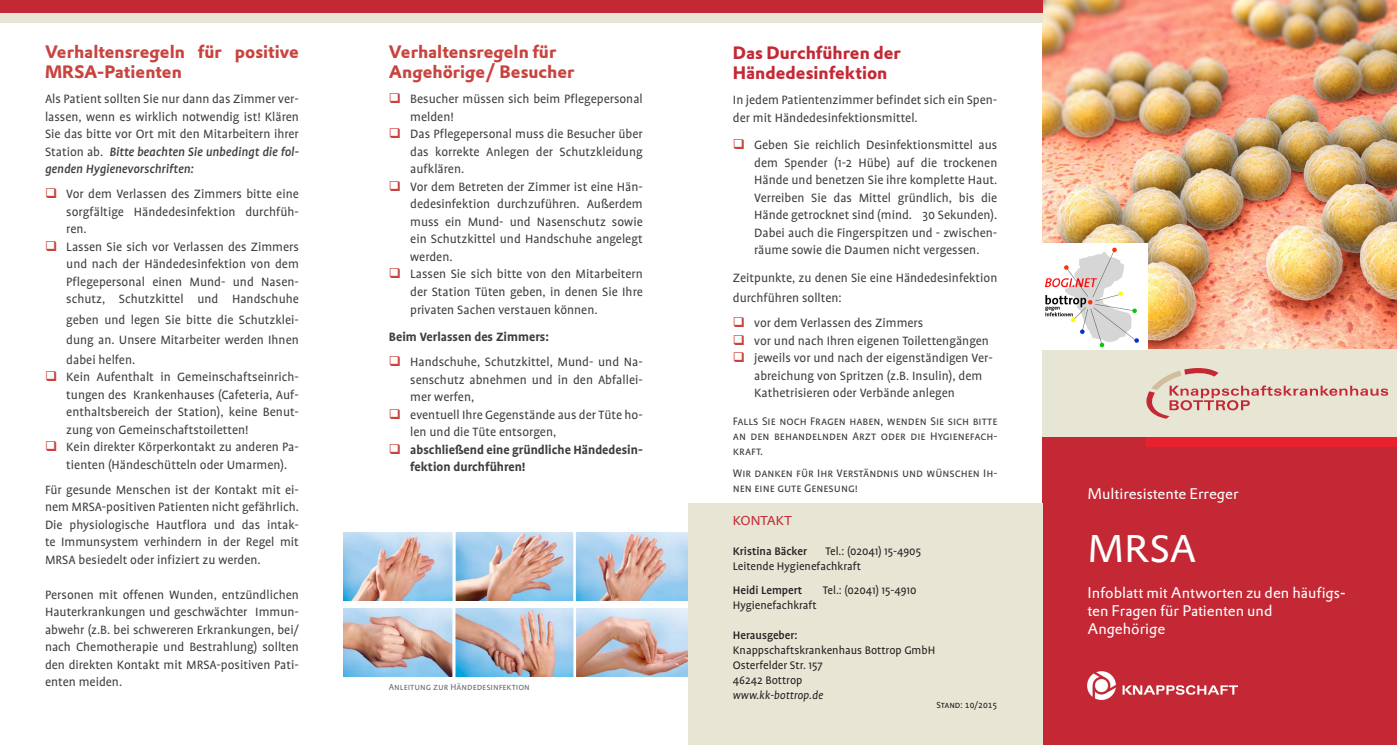
<style>
.page{position:relative;width:1397px;height:745px;background:#fff}
.page>*{position:absolute;margin:0;border:0;box-sizing:border-box;transform-origin:0 0}
.t1{font:37.5px "DTL Prokyon T";color:#fff}
.Fließtext{font:17.5px/20px "DTL Prokyon T Bold";color:#c8433e}
.t2{font:17.5px "DTL Prokyon T Bold";color:#c32834}
.t3{font:15px/18px "DTL Prokyon T";color:#fff}
.Fließtext-2{font:13.75px/17.5px "Profile";color:#3e3e3f;text-align:justify}
.Fließtext-3{font:700 13.75px/17.5px "Profile";color:#3e3e3f}
.Fließtext-4{font:12.5px/15px "Profile SC";color:#3e3e3f;text-align:justify}
.t4{font:12.5px "Profile";color:#231f20}
.t5{font:500 12.5px "Profile";color:#231f20}
.t6{font:italic 12.5px "Profile";color:#231f20}
.t7{font:12.5px "DTL Prokyon T";letter-spacing:-.01em;color:#c32834}
.Bildunterschrift{font:10px "Profile SC";color:#6c6d70}
.Bildunterschrift-2{font:10px "Profile SC";color:#231f20}
.s1{font-weight:500;font-style:italic}
</style>
<div class="page">
<img style="left:1042px;top:0;width:354px;height:349px">
<div style="left:0;top:0;width:1042px;height:13px;background:#c32834"></div>
<div style="left:0;top:13px;width:1042px;height:10px;background:#e7e5d4"></div>
<div style="left:1042px;top:437px;width:354px;height:307px;background:#c32834"></div>
<div style="left:1042px;top:349px;width:354px;height:88px;background:#e7e5d4"></div>
<div style="left:1146px;top:437px;width:250px;height:9px;background:#e8212f"></div>
<div style="left:687px;top:503px;width:355px;height:241px;background:#e7e5d4"></div>
<img style="left:1087px;top:671px;width:150px;height:28px">
<svg style="left:1146px;top:368px;width:241px;height:50px"></svg>
<img style="left:1042px;top:243px;width:105px;height:106px">
<img style="left:344px;top:532px;width:343px;height:68px">
<img style="left:344px;top:608px;width:343px;height:68px">
<p class="Fließtext" style="left:45px;top:42px;width:255px">Verhaltensregeln für positive<br>MRSA-Patienten</p>
<p class="Fließtext-2" style="left:45px;top:90px;width:255px">Als Patient sollten Sie nur dann das Zimmer ver&shy;lassen, wenn es wirklich notwendig ist! Klären Sie das bitte vor Ort mit den Mitarbeitern ihrer Station ab. <span class="s1">Bitte beachten Sie unbedingt die fol&shy;genden Hygienevorschriften:</span></p>
<p class="Fließtext-2" style="left:66px;top:185px;width:234px">Vor dem Verlassen des Zimmers bitte eine sorgfältige Händedesinfektion durchfüh&shy;ren.</p>
<p class="Fließtext-2" style="left:66px;top:238px;width:234px">Lassen Sie sich vor Verlassen des Zimmers und nach der Händedesinfektion von dem Pflegepersonal einen Mund- und Nasen&shy;schutz, Schutzkittel und Handschuhe</p>
<p class="Fließtext-2" style="left:66px;top:309px;width:234px;line-height:20px">geben und legen Sie bitte die Schutzklei&shy;dung an. Unsere Mitarbeiter werden Ihnen dabei helfen.</p>
<p class="Fließtext-2" style="left:66px;top:368px;width:234px">Kein Aufenthalt in Gemeinschaftseinrich&shy;tungen des Krankenhauses (Cafeteria, Auf&shy;enthaltsbereich der Station), keine Benut&shy;zung von Gemeinschaftstoiletten!</p>
<p class="Fließtext-2" style="left:66px;top:438px;width:234px">Kein direkter Körperkontakt zu anderen Pa&shy;tienten (Händeschütteln oder Umarmen).</p>
<p class="Fließtext-2" style="left:45px;top:480px;width:255px">Für gesunde Menschen ist der Kontakt mit ei&shy;nem MRSA-positiven Patienten nicht gefährlich.<br>Die physiologische Hautflora und das intak&shy;te Immunsystem verhindern in der Regel mit MRSA besiedelt oder infiziert zu werden.</p>
<p class="Fließtext-2" style="left:45px;top:585px;width:255px">Personen mit offenen Wunden, entzündlichen Hauterkrankungen und geschwächter Immun&shy;abwehr (z.B. bei schwereren Erkrankungen, bei/ nach Chemotherapie und Bestrahlung) sollten den direkten Kontakt mit MRSA-positiven Pati&shy;enten meiden.</p>
<p class="Fließtext" style="left:389px;top:42px;width:169px">Verhaltensregeln für</p>
<p class="Fließtext" style="left:389px;top:62px;width:187px">Angehörige/ Besucher</p>
<p class="Fließtext-2" style="left:410px;top:90px;width:234px">Besucher müssen sich beim Pflegepersonal melden!</p>
<p class="Fließtext-2" style="left:410px;top:125px;width:234px">Das Pflegepersonal muss die Besucher über das korrekte Anlegen der Schutzkleidung aufklären.</p>
<p class="Fließtext-2" style="left:410px;top:178px;width:234px">Vor dem Betreten der Zimmer ist eine Hän&shy;dedesinfektion durchzuführen. Außerdem muss ein Mund- und Nasenschutz sowie ein Schutzkittel und Handschuhe angelegt werden.</p>
<p class="Fließtext-2" style="left:410px;top:265px;width:234px">Lassen Sie sich bitte von den Mitarbeitern der Station Tüten geben, in denen Sie Ihre privaten Sachen verstauen können.</p>
<p class="Fließtext-3" style="left:389px;top:328px;width:161px">Beim Verlassen des Zimmers:</p>
<p class="Fließtext-2" style="left:410px;top:353px;width:234px">Handschuhe, Schutzkittel, Mund- und Na&shy;senschutz abnehmen und in den Abfallei&shy;mer werfen,</p>
<p class="Fließtext-2" style="left:410px;top:405px;width:234px">eventuell Ihre Gegenstände aus der Tüte ho&shy;len und die Tüte entsorgen,</p>
<p class="Fließtext-3" style="left:410px;top:440px;width:234px">abschließend eine gründliche Händedesin&shy;fektion durchführen!</p>
<p class="Bildunterschrift" style="left:389px;top:681px;width:142px">Anleitung zur Händedesinfektion</p>
<p class="t2" style="left:732px;top:41px;width:169px">Das Durchführen der</p>
<p class="t2" style="left:732px;top:61px;width:156px">Händedesinfektion</p>
<p class="Fließtext-2" style="left:732px;top:91px;width:266px">In jedem Patientenzimmer befindet sich ein Spen&shy;der mit Händedesinfektionsmittel.</p>
<p class="Fließtext-2" style="left:754px;top:136px;width:245px">Geben Sie reichlich Desinfektionsmittel aus dem Spender (1-2 Hübe) auf die trockenen Hände und benetzen Sie ihre komplette Haut.<br>Verreiben Sie das Mittel gründlich, bis die Hände getrocknet sind (mind. 30 Sekunden).<br>Dabei auch die Fingerspitzen und - zwischen&shy;räume sowie die Daumen nicht vergessen.</p>
<p class="Fließtext-2" style="left:732px;top:268px;width:266px;line-height:20px">Zeitpunkte, zu denen Sie eine Händedesinfektion durchführen sollten:</p>
<p class="Fließtext-2" style="left:754px;top:314px;width:171px">vor dem Verlassen des Zimmers</p>
<p class="Fließtext-2" style="left:754px;top:331px;width:236px">vor und nach Ihren eigenen Toilettengängen</p>
<p class="Fließtext-2" style="left:754px;top:349px;width:240px;text-align:left">jeweils vor und nach der eigenständigen Ver&shy;abreichung von Spritzen (z.B. Insulin), dem<br>Kathetrisieren oder Verbände anlegen</p>
<p class="Fließtext-4" style="left:732px;top:413px;width:266px">Falls Sie noch Fragen haben, wenden Sie sich bitte an den behandelnden Arzt oder die Hygienefach&shy;kraft.</p>
<p class="Fließtext-4" style="left:732px;top:465px;width:266px">Wir danken für Ihr Verständnis und wünschen Ih&shy;nen eine gute Genesung!</p>
<p class="t7" style="left:732px;top:511px;width:61px">KONTAKT</p>
<p class="t5" style="left:732px;top:544px;width:76px">Kristina Bäcker</p>
<p class="t4" style="left:825px;top:544px;width:97px">Tel.: (02041) 15-4905</p>
<p class="t4" style="left:732px;top:559px;width:130px">Leitende Hygienefachkraft</p>
<p class="t5" style="left:732px;top:583px;width:71px">Heidi Lempert</p>
<p class="t4" style="left:822px;top:583px;width:95px">Tel.: (02041) 15-4910</p>
<p class="t4" style="left:732px;top:598px;width:85px">Hygienefachkraft</p>
<p class="t5" style="left:732px;top:628px;width:66px">Herausgeber:</p>
<p class="t4" style="left:732px;top:643px;width:204px">Knappschaftskrankenhaus Bottrop GmbH</p>
<p class="t4" style="left:732px;top:658px;width:91px">Osterfelder Str. 157</p>
<p class="t4" style="left:732px;top:673px;width:71px">46242 Bottrop</p>
<p class="t6" style="left:732px;top:688px;width:92px">www.kk-bottrop.de</p>
<p class="Bildunterschrift-2" style="left:936px;top:699px;width:62px">Stand: 10/2015</p>
<p class="t3" style="left:1087px;top:484px;width:153px">Multiresistente Erreger</p>
<p class="t1" style="left:1087px;top:523px;width:111px">MRSA</p>
<p class="t3" style="left:1087px;top:583px;width:260px">Infoblatt mit Antworten zu den häufigs&shy;ten Fragen für Patienten und</p>
<p class="t3" style="left:1087px;top:619px;width:79px">Angehörige</p>
</div>
